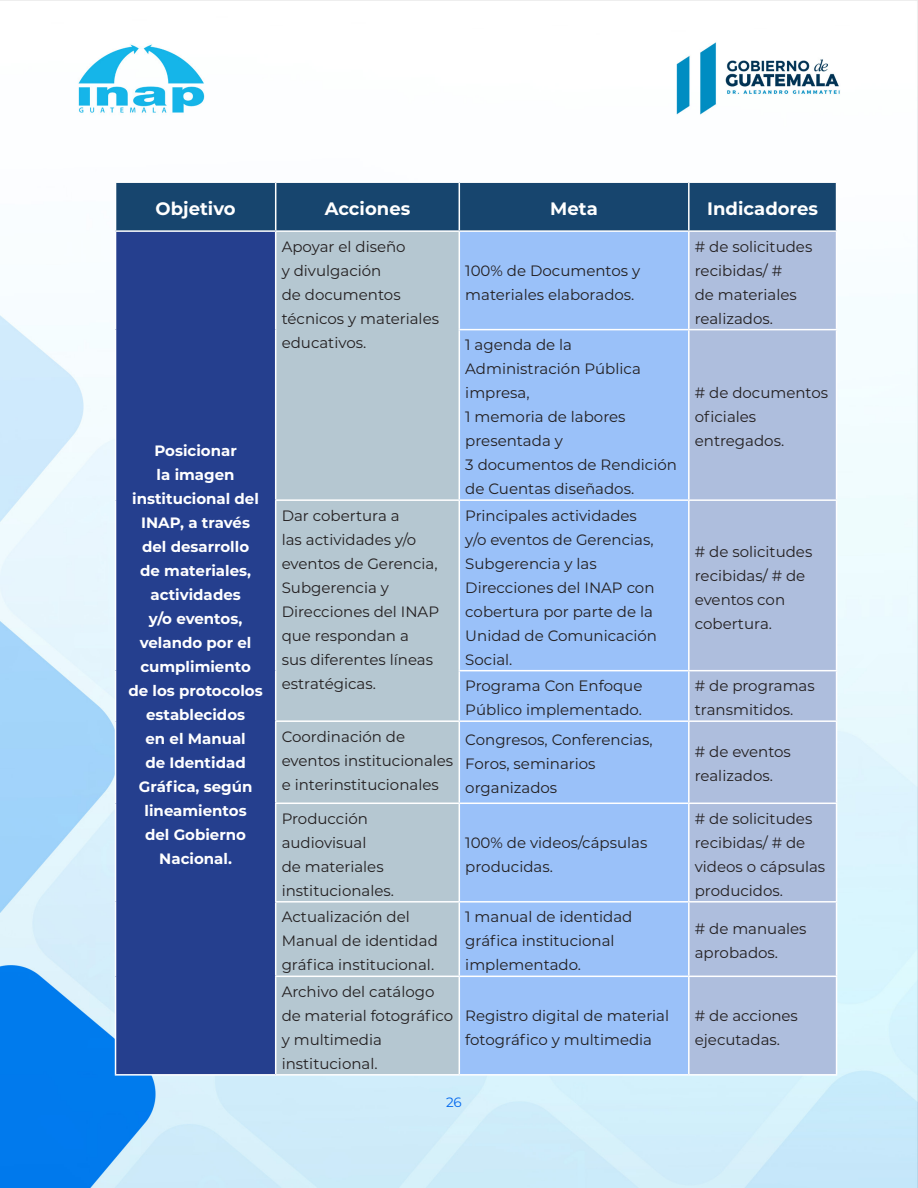
<style>
.page{position:relative;width:918px;height:1188px;background:#fff}
.page>*{position:absolute;margin:0;border:0;box-sizing:border-box;transform-origin:0 0}
.Estilo_de_párrafo_4{font:700 18px "Montserrat";color:#fff}
.Estilo_de_párrafo_4-2{font:15px/24px "Montserrat";color:#231f20}
.Estilo_de_párrafo_4-3{font:700 15px/24px "Montserrat";color:#fff;text-align:center}
.t1{font:13.5px "Montserrat";color:#0067ee}
</style>
<div class="page">
<img style="left:0;top:0;width:918px;height:1188px">
<div style="left:116px;top:183px;width:720px;height:47px;background:#17456e"></div>
<div style="left:116px;top:231px;width:160px;height:844px;background:#253f8e"></div>
<div style="left:276px;top:232px;width:183px;height:842px;background:#b5c7d1"></div>
<div style="left:460px;top:232px;width:228px;height:842px;background:#9ac1f9"></div>
<div style="left:690px;top:232px;width:146px;height:842px;background:#aebedd"></div>
<hr style="left:115px;top:1074px;width:161px;height:2px;background:#fff">
<hr style="left:115px;top:181px;width:161px;height:2px;background:#fff">
<hr style="left:115px;top:183px;width:1px;height:47px;background:#fff">
<hr style="left:276px;top:181px;width:183px;height:2px;background:#fff">
<hr style="left:275px;top:183px;width:1px;height:47px;background:#fff">
<hr style="left:459px;top:181px;width:230px;height:2px;background:#fff">
<hr style="left:459px;top:183px;width:1px;height:47px;background:#fff">
<hr style="left:689px;top:181px;width:148px;height:2px;background:#fff">
<hr style="left:688px;top:183px;width:2px;height:47px;background:#fff">
<hr style="left:836px;top:183px;width:1px;height:47px;background:#fff">
<hr style="left:115px;top:230px;width:161px;height:2px;background:#fff">
<hr style="left:115px;top:232px;width:1px;height:98px;background:#fff">
<hr style="left:115px;top:330px;width:1px;height:170px;background:#fff">
<hr style="left:115px;top:500px;width:1px;height:171px;background:#fff">
<hr style="left:115px;top:671px;width:1px;height:50px;background:#fff">
<hr style="left:115px;top:721px;width:1px;height:82px;background:#fff">
<hr style="left:115px;top:803px;width:1px;height:99px;background:#fff">
<hr style="left:115px;top:902px;width:1px;height:74px;background:#fff">
<hr style="left:115px;top:976px;width:1px;height:98px;background:#fff">
<hr style="left:276px;top:230px;width:183px;height:2px;background:#fff">
<hr style="left:275px;top:232px;width:1px;height:98px;background:#fff">
<hr style="left:275px;top:330px;width:1px;height:169px;background:#fff">
<hr style="left:275px;top:499px;width:184px;height:2px;background:#fff">
<hr style="left:275px;top:501px;width:1px;height:170px;background:#fff">
<hr style="left:275px;top:671px;width:1px;height:49px;background:#fff">
<hr style="left:275px;top:720px;width:184px;height:2px;background:#fff">
<hr style="left:275px;top:722px;width:1px;height:81px;background:#fff">
<hr style="left:275px;top:803px;width:184px;height:1px;background:#fff">
<hr style="left:275px;top:804px;width:1px;height:97px;background:#fff">
<hr style="left:275px;top:901px;width:184px;height:2px;background:#fff">
<hr style="left:275px;top:903px;width:1px;height:73px;background:#fff">
<hr style="left:275px;top:976px;width:184px;height:1px;background:#fff">
<hr style="left:275px;top:977px;width:1px;height:97px;background:#fff">
<hr style="left:276px;top:1074px;width:183px;height:2px;background:#fff">
<hr style="left:459px;top:230px;width:230px;height:2px;background:#fff">
<hr style="left:459px;top:232px;width:1px;height:97px;background:#fff">
<hr style="left:459px;top:329px;width:230px;height:1px;background:#fff">
<hr style="left:459px;top:330px;width:1px;height:169px;background:#fff">
<hr style="left:459px;top:499px;width:230px;height:2px;background:#fff">
<hr style="left:459px;top:501px;width:1px;height:169px;background:#fff">
<hr style="left:459px;top:670px;width:230px;height:1px;background:#fff">
<hr style="left:459px;top:671px;width:1px;height:49px;background:#fff">
<hr style="left:459px;top:720px;width:230px;height:2px;background:#fff">
<hr style="left:459px;top:722px;width:1px;height:81px;background:#fff">
<hr style="left:459px;top:803px;width:230px;height:1px;background:#fff">
<hr style="left:459px;top:804px;width:1px;height:97px;background:#fff">
<hr style="left:459px;top:901px;width:230px;height:2px;background:#fff">
<hr style="left:459px;top:903px;width:1px;height:73px;background:#fff">
<hr style="left:459px;top:976px;width:230px;height:1px;background:#fff">
<hr style="left:459px;top:977px;width:1px;height:97px;background:#fff">
<hr style="left:459px;top:1074px;width:230px;height:2px;background:#fff">
<hr style="left:689px;top:230px;width:148px;height:2px;background:#fff">
<hr style="left:688px;top:232px;width:2px;height:97px;background:#fff">
<hr style="left:836px;top:232px;width:1px;height:97px;background:#fff">
<hr style="left:689px;top:329px;width:148px;height:1px;background:#fff">
<hr style="left:688px;top:330px;width:2px;height:169px;background:#fff">
<hr style="left:836px;top:330px;width:1px;height:169px;background:#fff">
<hr style="left:689px;top:499px;width:148px;height:2px;background:#fff">
<hr style="left:688px;top:501px;width:2px;height:169px;background:#fff">
<hr style="left:836px;top:501px;width:1px;height:169px;background:#fff">
<hr style="left:689px;top:670px;width:148px;height:1px;background:#fff">
<hr style="left:688px;top:671px;width:2px;height:49px;background:#fff">
<hr style="left:836px;top:671px;width:1px;height:49px;background:#fff">
<hr style="left:689px;top:720px;width:148px;height:2px;background:#fff">
<hr style="left:688px;top:722px;width:2px;height:81px;background:#fff">
<hr style="left:836px;top:722px;width:1px;height:81px;background:#fff">
<hr style="left:689px;top:803px;width:148px;height:1px;background:#fff">
<hr style="left:688px;top:804px;width:2px;height:97px;background:#fff">
<hr style="left:836px;top:804px;width:1px;height:97px;background:#fff">
<hr style="left:689px;top:901px;width:148px;height:2px;background:#fff">
<hr style="left:688px;top:903px;width:2px;height:73px;background:#fff">
<hr style="left:836px;top:903px;width:1px;height:73px;background:#fff">
<hr style="left:689px;top:976px;width:148px;height:1px;background:#fff">
<hr style="left:688px;top:977px;width:2px;height:97px;background:#fff">
<hr style="left:836px;top:977px;width:1px;height:97px;background:#fff">
<hr style="left:689px;top:1074px;width:148px;height:2px;background:#fff">
<p class="Estilo_de_párrafo_4" style="left:156px;top:196px;width:82px">Objetivo</p>
<p class="Estilo_de_párrafo_4" style="left:325px;top:196px;width:87px">Acciones</p>
<p class="Estilo_de_párrafo_4" style="left:550px;top:196px;width:49px">Meta</p>
<p class="Estilo_de_párrafo_4" style="left:707px;top:196px;width:112px">Indicadores</p>
<p class="Estilo_de_párrafo_4-3" style="left:129px;top:438px;width:136px">Posicionar<br>la imagen institucional del<br>INAP, a través del desarrollo<br>de materiales, actividades<br>y/o eventos, velando por el cumplimiento<br>de los protocolos establecidos<br>en el Manual<br>de Identidad<br>Gráfica, según lineamientos<br>del Gobierno<br>Nacional.</p>
<p class="Estilo_de_párrafo_4-2" style="left:282px;top:234px;width:159px">Apoyar el diseño<br>y divulgación<br>de documentos técnicos y materiales educativos.</p>
<p class="Estilo_de_párrafo_4-2" style="left:465px;top:258px;width:176px">100% de Documentos y materiales elaborados.</p>
<p class="Estilo_de_párrafo_4-2" style="left:465px;top:332px;width:177px">1 agenda de la<br>Administración Pública impresa,</p>
<p class="Estilo_de_párrafo_4-2" style="left:465px;top:404px;width:162px">1 memoria de labores presentada y</p>
<p class="Estilo_de_párrafo_4-2" style="left:465px;top:452px;width:213px">3 documentos de Rendición de Cuentas diseñados.</p>
<p class="Estilo_de_párrafo_4-2" style="left:695px;top:234px;width:119px"># de solicitudes recibidas/ #<br>de materiales realizados.</p>
<p class="Estilo_de_párrafo_4-2" style="left:695px;top:380px;width:135px"># de documentos oficiales entregados.</p>
<p class="Estilo_de_párrafo_4-2" style="left:282px;top:503px;width:159px">Dar cobertura a<br>las actividades y/o eventos de Gerencia,<br>Subgerencia y<br>Direcciones del INAP que respondan a<br>sus diferentes líneas estratégicas.</p>
<p class="Estilo_de_párrafo_4-2" style="left:465px;top:503px;width:193px">Principales actividades y/o eventos de Gerencias,<br>Subgerencia y las<br>Direcciones del INAP con cobertura por parte de la<br>Unidad de Comunicación<br>Social.</p>
<p class="Estilo_de_párrafo_4-2" style="left:695px;top:539px;width:119px"># de solicitudes recibidas/ # de eventos con cobertura.</p>
<p class="Estilo_de_párrafo_4-2" style="left:465px;top:673px;width:179px">Programa Con Enfoque<br>Público implementado.</p>
<p class="Estilo_de_párrafo_4-2" style="left:695px;top:673px;width:122px"># de programas transmitidos.</p>
<p class="Estilo_de_párrafo_4-2" style="left:282px;top:724px;width:173px">Coordinación de eventos institucionales e interinstitucionales</p>
<p class="Estilo_de_párrafo_4-2" style="left:465px;top:728px;width:189px">Congresos, Conferencias,<br>Foros, seminarios organizados</p>
<p class="Estilo_de_párrafo_4-2" style="left:282px;top:806px;width:114px">Producción audiovisual<br>de materiales institucionales.</p>
<p class="Estilo_de_párrafo_4-2" style="left:465px;top:830px;width:184px">100% de videos/cápsulas producidas.</p>
<p class="Estilo_de_párrafo_4-2" style="left:282px;top:904px;width:158px">Actualización del<br>Manual de identidad gráfica institucional.</p>
<p class="Estilo_de_párrafo_4-2" style="left:465px;top:904px;width:169px">1 manual de identidad gráfica institucional implementado.</p>
<p class="Estilo_de_párrafo_4-2" style="left:695px;top:740px;width:98px"># de eventos realizados.</p>
<p class="Estilo_de_párrafo_4-2" style="left:695px;top:806px;width:132px"># de solicitudes recibidas/ # de videos o cápsulas producidos.</p>
<p class="Estilo_de_párrafo_4-2" style="left:695px;top:916px;width:113px"># de manuales aprobados.</p>
<p class="Estilo_de_párrafo_4-2" style="left:282px;top:979px;width:173px">Archivo del catálogo de material fotográfico y multimedia institucional.</p>
<p class="Estilo_de_párrafo_4-2" style="left:465px;top:1003px;width:205px">Registro digital de material fotográfico y multimedia</p>
<p class="Estilo_de_párrafo_4-2" style="left:695px;top:1003px;width:105px"># de acciones ejecutadas.</p>
<p class="t1" style="left:446px;top:1093px;width:17px">26</p>
</div>
